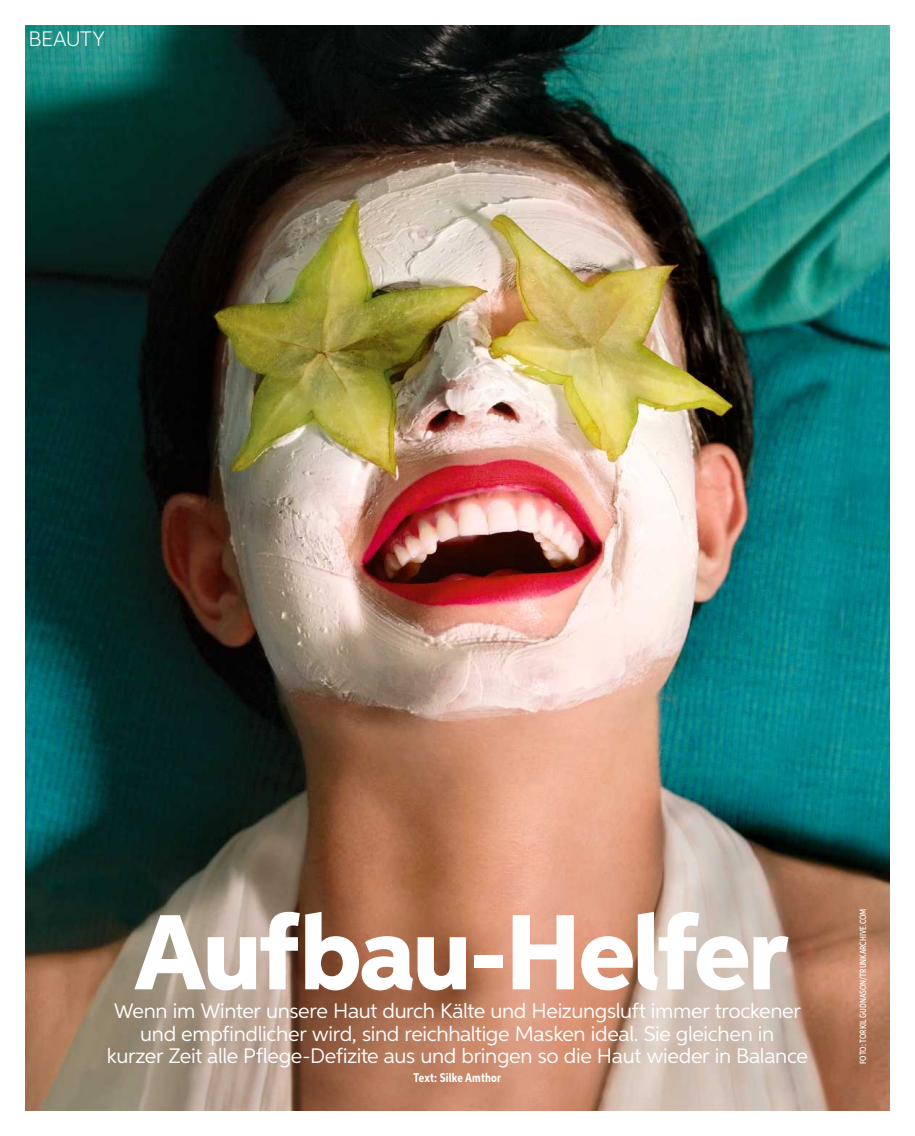
<style>
.page{position:relative;width:915px;height:1136px;background:#fff}
.page>*{position:absolute;margin:0;border:0;box-sizing:border-box;transform-origin:0 0}
.t1{font:800 106.5px "Aspira";letter-spacing:-.035em;color:#fff}
.t2{font:21px/22.5px "Aspira";letter-spacing:-.015em;color:#fff;text-align:center}
.t3{font:300 21px "Aspira";letter-spacing:-.015em;color:#fff}
.t4{font:700 12.75px "Aspira XX Nar";letter-spacing:.01em;color:#fff}
.t5{font:500 9px "Aspira XX Nar";color:#fff}
</style>
<div class="page">
<img style="left:26px;top:26px;width:863px;height:1084px">
<p class="t3" style="left:28px;top:26px;width:78px">BEAUTY</p>
<h1 class="t1" style="left:134px;top:887px;width:656px">Aufbau-Helfer</h1>
<p class="t2" style="left:107px;top:999px;width:702px">Wenn im Winter unsere Haut durch Kälte und Heizungsluft immer trockener und empfindlicher wird, sind reichhaltige Masken ideal. Sie gleichen in<br>kurzer Zeit alle Pflege-Defizite aus und bringen so die Haut wieder in Balance</p>
<p class="t4" style="left:413px;top:1069px;width:89px">Text: Silke Amthor</p>
<p class="t5" style="left:857px;top:1064px;width:157px;rotate:-90deg">FOTO: TORKIL GUDNASON/TRUNKARCHIVE.COM</p>
</div>
